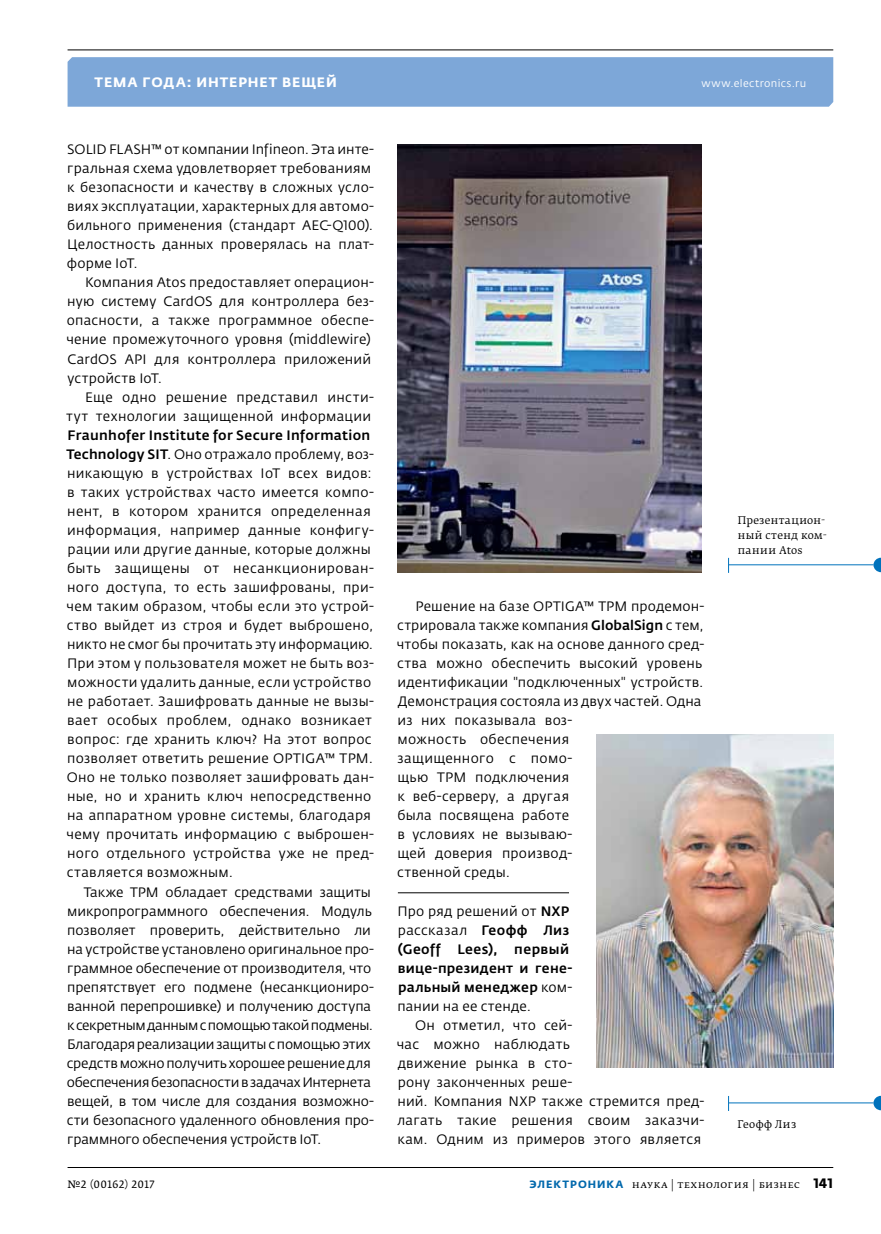
<style>
.page{position:relative;width:881px;height:1234px;background:#fff}
.page>*{position:absolute;margin:0;border:0;box-sizing:border-box;transform-origin:0 0}
.t1{font:13.5px/19px "Fedra Sans Pro";letter-spacing:.015em;color:#000}
.t2{font:13.5px/19px "Fedra Sans Pro";letter-spacing:-.01em;color:#000}
.t3{font:500 13.5px/19px "Fedra Sans Pro";letter-spacing:.02em;color:#000}
.t4{font:700 13.5px "Fedra Sans Alt Pro";letter-spacing:.06em;color:#fff}
.t5{font:10.5px/15px "Fedra Serif B Pro";letter-spacing:.025em;color:#000}
.t6{font:10.5px "Fedra Sans Pro";letter-spacing:.035em;color:#fff}
.t7{font:10.5px "Fedra Serif A Pro";letter-spacing:.035em;color:#000}
.s1{font-weight:500}
.s2{font-weight:400}
.s3{font-family:"Fedra Sans Alt Pro";font-weight:700;color:#0068ac}
.s4{font-family:"Fedra Sans Pro";font-weight:700;font-size:13.5px}
</style>
<div class="page">
<div style="left:67px;top:57px;width:765px;height:50px;background:#7da7d8"></div>
<hr style="left:67px;top:49px;width:765px;height:1px;background:#000">
<hr style="left:68px;top:1166px;width:764px;height:1px;background:#000">
<hr style="left:398px;top:892px;width:170px;height:1px;background:#000">
<img style="left:398px;top:144px;width:302px;height:428px">
<svg style="left:873px;top:557px;width:7px;height:16px"></svg>
<svg style="left:728px;top:557px;width:1px;height:15px"></svg>
<hr style="left:728px;top:564px;width:145px;height:1px;background:#0072bc">
<img style="left:596px;top:734px;width:236px;height:333px">
<svg style="left:873px;top:1095px;width:7px;height:15px"></svg>
<svg style="left:728px;top:1096px;width:1px;height:14px"></svg>
<hr style="left:728px;top:1102px;width:145px;height:1px;background:#0072bc">
<p class="t4" style="left:95px;top:74px;width:243px">Тема года: ИНТЕРНЕТ ВЕЩЕЙ</p>
<p class="t6" style="left:701px;top:77px;width:106px">www.electronics.ru</p>
<p class="t1" style="left:67px;top:140px;width:308px">SOLID FLASH™ от компании Infineon. Эта инте&shy;гральная схема удовлетворяет требованиям к безопасности и качеству в сложных усло&shy;виях эксплуатации, характерных для автомо&shy;бильного применения (стандарт AEC-Q100).<br>Целостность данных проверялась на плат&shy;форме IoT.</p>
<p class="t1" style="left:66px;top:273px;width:309px;text-indent:19px">Компания Atos предоставляет операцион&shy;ную систему CardOS для контроллера без&shy;опасности, а также программное обеспе&shy;чение промежуточного уровня (middlewire)<br>CardOS API для контроллера приложений устройств IoT.</p>
<p class="t1" style="left:66px;top:387px;width:309px;text-align:right">Еще одно решение представил инсти&shy;тут технологии защищенной информации</p>
<p class="t1" style="left:66px;top:425px;width:309px"><span class="s1">Fraunhofer Institute for Secure Information Technology SIT</span>. Оно отражало проблему, воз&shy;никающую в устройствах IoT всех видов: в таких устройствах часто имеется компо&shy;нент, в котором хранится определенная информация, например данные конфигу&shy;рации или другие данные, которые должны быть защищены от несанкционирован&shy;ного доступа, то есть зашифрованы, при&shy;чем таким образом, чтобы если это устрой&shy;ство выйдет из строя и будет выброшено, никто не смог бы прочитать эту информацию.<br>При этом у пользователя может не быть воз&shy;можности удалить данные, если устройство не работает. Зашифровать данные не вызы&shy;вает особых проблем, однако возникает вопрос: где хранить ключ? На этот вопрос позволяет ответить решение OPTIGA™ TPM.<br>Оно не только позволяет зашифровать дан&shy;ные, но и хранить ключ непосредственно на аппаратном уровне системы, благодаря чему прочитать информацию с выброшен&shy;ного отдельного устройства уже не пред&shy;ставляется возможным.</p>
<p class="t2" style="left:67px;top:882px;width:309px;text-indent:17px">Также TPM обладает средствами защиты микропрограммного обеспечения. Модуль позволяет проверить, действительно ли на устройстве установлено оригинальное про&shy;граммное обеспечение от производителя, что препятствует его подмене (несанкциониро&shy;ванной перепрошивке) и получению доступа к секретным данным с помощью такой подмены.<br>Благодаря реализации защиты с помощью этих средств можно получить хорошее решение для обеспечения безопасности в задачах Интернета вещей, в том числе для создания возможно&shy;сти безопасного удаленного обновления про&shy;граммного обеспечения устройств IoT.</p>
<p class="t1" style="left:396px;top:596px;width:309px;text-indent:19px">Решение на базе OPTIGA™ TPM продемон&shy;стрировала также компания <span class="s1">GlobalSign</span> с тем, чтобы показать, как на основе данного сред&shy;ства можно обеспечить высокий уровень идентификации "подключенных" устройств.<br>Демонстрация состояла из двух частей. Одна из них показывала воз-<br>можность обеспечения<br>защищенного с помо-<br>щью TPM подключения<br>к веб-серверу, а другая<br>была посвящена работе<br>в условиях не вызываю-<br>щей доверия производ-<br>ственной среды.</p>
<p class="t3" style="left:397px;top:901px;width:176px"><span class="s2">Про ряд решений от</span> NXP <span class="s2">рассказал</span> Геофф Лиз (Geoff Lees), первый вице-президент и гене&shy;ральный менеджер <span class="s2">ком&shy;пании на ее стенде.</span></p>
<p class="t1" style="left:396px;top:1015px;width:309px;text-indent:18px">Он отметил, что сей-<br>час можно наблюдать<br>движение рынка в сто-<br>рону законченных реше-<br>ний. Компания NXP также стремится пред&shy;лагать такие решения своим заказчи&shy;кам. Одним из примеров этого является</p>
<p class="t5" style="left:737px;top:512px;width:91px">Презентацион&shy;ный стенд ком&shy;пании Atos</p>
<p class="t5" style="left:737px;top:1116px;width:60px">Геофф Лиз</p>
<p class="t7" style="left:67px;top:1177px;width:88px">№2 (00162) 2017</p>
<p class="t5" style="left:529px;top:1176px;width:305px"><span class="s3">ЭЛЕКТРОНИКА</span> наука | технология | бизнес <span class="s4">141</span></p>
</div>
